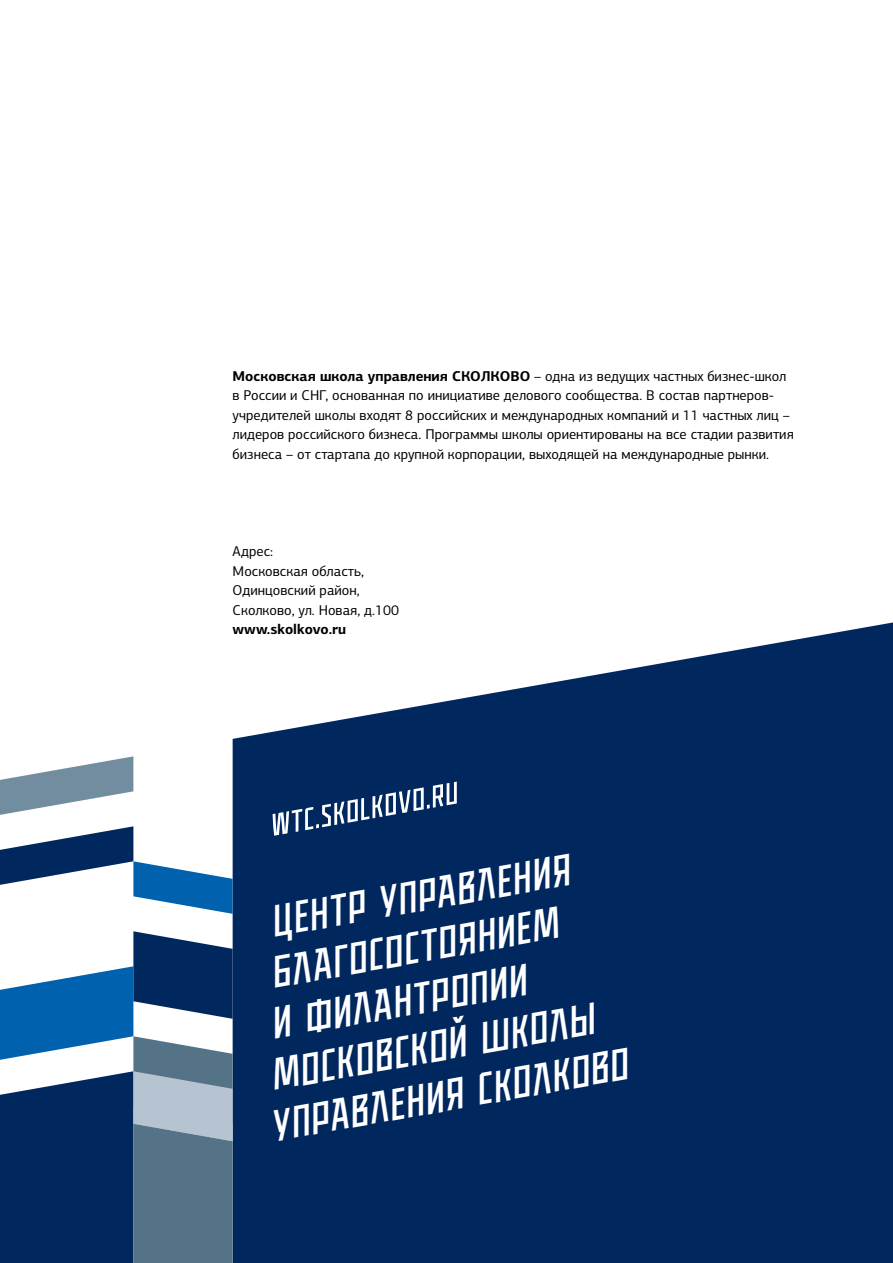
<style>
.page{position:relative;width:893px;height:1263px;background:#fff}
.page>*{position:absolute;margin:0;border:0;box-sizing:border-box;transform-origin:0 0}
.t1{font:italic 700 43.05px "Skolkovo Typeface";color:#fff}
.t2{font:14.25px/19.5px "PF Centro Sans Pro";color:#000}
.t3{font:700 14.25px "PF Centro Sans Pro";color:#000}
.s1{font-weight:700}
</style>
<div class="page">
<svg style="left:233px;top:622px;width:660px;height:641px;background:#173c6d"></svg>
<svg style="left:0;top:756px;width:233px;height:158px"></svg>
<svg style="left:0;top:931px;width:233px;height:332px"></svg>
<svg style="left:273px;top:781px;width:184px;height:55px;background:#2b4c7a"></svg>
<p class="t2" style="left:233px;top:366px;width:563px"><span class="s1">Московская школа управления СКОЛКОВО</span> – одна из ведущих частных бизнес-школ в России и СНГ, основанная по инициативе делового сообщества. В состав партнеров&shy;учредителей школы входят 8 российских и международных компаний и 11 частных лиц – лидеров российского бизнеса. Программы школы ориентированы на все стадии развития бизнеса – от стартапа до крупной корпорации, выходящей на международные рынки.</p>
<p class="t2" style="left:233px;top:541px;width:168px">Адрес:<br>Московская область,<br>Одинцовский район,<br>Сколково, ул. Новая, д.100</p>
<p class="t3" style="left:233px;top:620px;width:115px">www.skolkovo.ru</p>
<h1 class="t1" style="left:266px;top:898px;width:304px;rotate:-10deg">ЦЕНТР УПРАВЛЕНИЯ</h1>
<h1 class="t1" style="left:266px;top:949px;width:293px;rotate:-10deg">БЛАГОСОСТОЯНИЕМ</h1>
<h1 class="t1" style="left:266px;top:1000px;width:260px;rotate:-10deg">И ФИЛАНТРОПИИ</h1>
<h1 class="t1" style="left:266px;top:1051px;width:329px;rotate:-10deg">МОСКОВСКОЙ ШКОЛЫ</h1>
<h1 class="t1" style="left:266px;top:1102px;width:363px;rotate:-10deg">УПРАВЛЕНИЯ СКОЛКОВО</h1>
</div>
